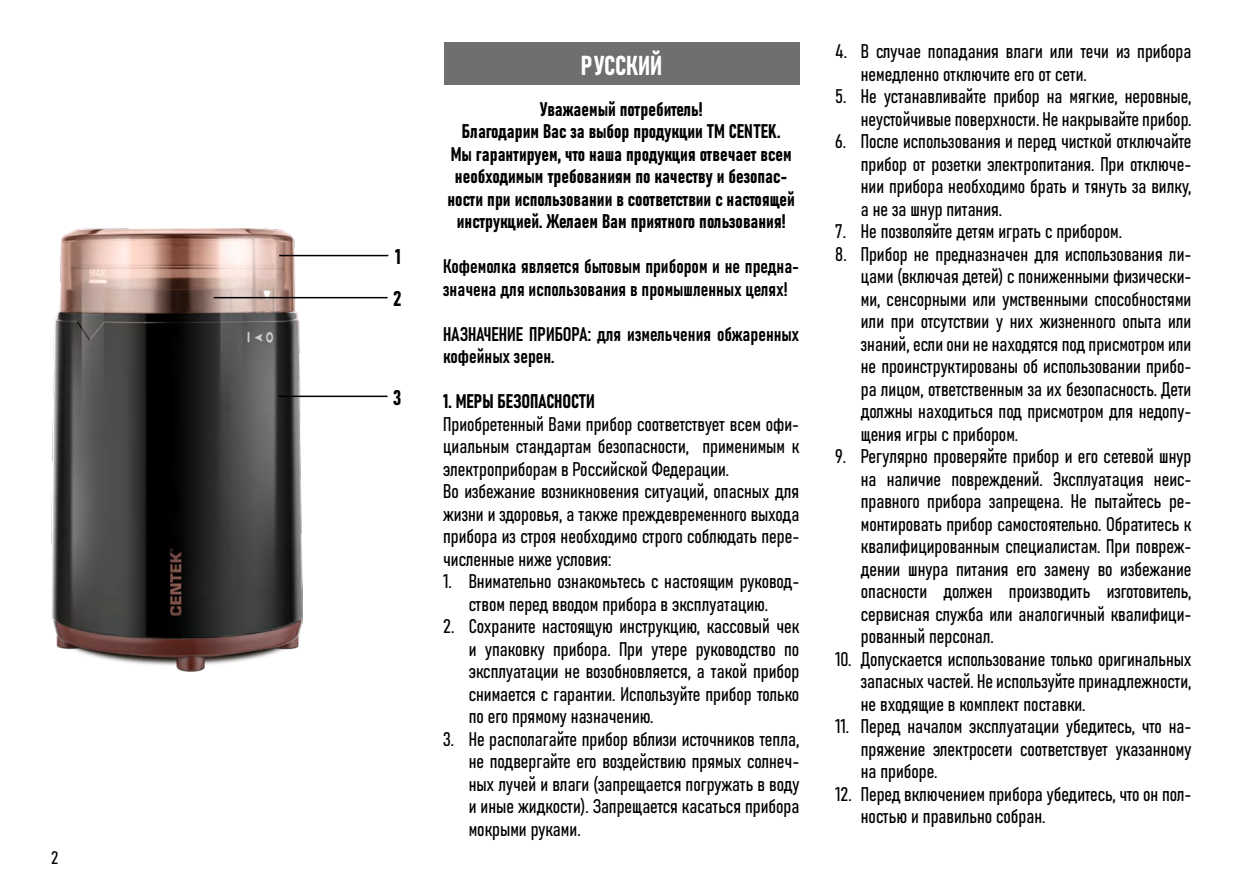
<style>
.page{position:relative;width:1234px;height:893px;background:#fff}
.page>*{position:absolute;margin:0;border:0;box-sizing:border-box;transform-origin:0 0}
.t1{font:27px "Bahnschrift";letter-spacing:-.005em;color:#fff}
.t2{font:21px "Bahnschrift";color:#000}
.t3{font:19.5px/22.5px "Bahnschrift";color:#000;text-align:justify}
.t4{font:18px "Bahnschrift";color:#000}
</style>
<div class="page">
<img style="left:51px;top:229px;width:251px;height:442px">
<div style="left:443px;top:43px;width:356px;height:42px;background:#706f6f"></div>
<hr style="left:279px;top:255px;width:109px;height:1px;background:#000">
<hr style="left:278px;top:396px;width:109px;height:1px;background:#000">
<hr style="left:213px;top:297px;width:174px;height:1px;background:#000">
<p class="t4" style="left:51px;top:844px;width:9px">2</p>
<p class="t2" style="left:395px;top:241px;width:7px">1</p>
<p class="t2" style="left:393px;top:283px;width:10px">2</p>
<p class="t2" style="left:393px;top:381px;width:10px">3</p>
<h1 class="t1" style="left:580px;top:45px;width:83px">РУССКИЙ</h1>
<p class="t3" style="left:447px;top:96px;width:349px;text-align:center">Уважаемый потребитель!<br>Благодарим Вас за выбор продукции ТМ CENTEK.<br>Мы гарантируем, что наша продукция отвечает всем необходимым требованиям по качеству и безопас&shy;ности при использовании в соответствии с настоящей инструкцией. Желаем Вам приятного пользования!</p>
<p class="t3" style="left:443px;top:254px;width:357px">Кофемолка является бытовым прибором и не предна&shy;значена для использования в промышленных целях!</p>
<p class="t3" style="left:443px;top:321px;width:357px">НАЗНАЧЕНИЕ ПРИБОРА: для измельчения обжаренных кофейных зерен.</p>
<p class="t3" style="left:443px;top:389px;width:357px;text-align:left">1. МЕРЫ БЕЗОПАСНОСТИ<br>Приобретенный Вами прибор соответствует всем офи&shy;циальным стандартам безопасности, применимым к электроприборам в Российской Федерации.<br>Во избежание возникновения ситуаций, опасных для жизни и здоровья, а также преждевременного выхода прибора из строя необходимо строго соблюдать пере&shy;численные ниже условия:</p>
<p class="t3" style="left:443px;top:569px;width:357px;text-align:center">1. Внимательно ознакомьтесь с настоящим руковод&shy;ством перед вводом прибора в эксплуатацию.</p>
<p class="t3" style="left:468px;top:614px;width:332px;text-indent:-26px">2. Сохраните настоящую инструкцию, кассовый чек и упаковку прибора. При утере руководство по эксплуатации не возобновляется, а такой прибор снимается с гарантии. Используйте прибор только по его прямому назначению.</p>
<p class="t3" style="left:468px;top:726px;width:332px;text-indent:-26px">3. Не располагайте прибор вблизи источников тепла, не подвергайте его воздействию прямых солнеч&shy;ных лучей и влаги (запрещается погружать в воду и иные жидкости). Запрещается касаться прибора мокрыми руками.</p>
<p class="t3" style="left:860px;top:39px;width:332px;text-indent:-26px">4. В случае попадания влаги или течи из прибора немедленно отключите его от сети.</p>
<p class="t3" style="left:835px;top:84px;width:357px;text-align:right">5. Не устанавливайте прибор на мягкие, неровные, неустойчивые поверхности. Не накрывайте прибор.</p>
<p class="t3" style="left:860px;top:129px;width:332px;text-indent:-26px">6. После использования и перед чисткой отключайте прибор от розетки электропитания. При отключе&shy;нии прибора необходимо брать и тянуть за вилку, а не за шнур питания.</p>
<p class="t3" style="left:835px;top:219px;width:288px">7. Не позволяйте детям играть с прибором.</p>
<p class="t3" style="left:860px;top:241px;width:332px;text-indent:-26px">8. Прибор не предназначен для использования ли&shy;цами (включая детей) с пониженными физически&shy;ми, сенсорными или умственными способностями или при отсутствии у них жизненного опыта или знаний, если они не находятся под присмотром или не проинструктированы об использовании прибо&shy;ра лицом, ответственным за их безопасность. Дети должны находиться под присмотром для недопу&shy;щения игры с прибором.</p>
<p class="t3" style="left:860px;top:444px;width:332px;text-indent:-26px">9. Регулярно проверяйте прибор и его сетевой шнур на наличие повреждений. Эксплуатация неис&shy;правного прибора запрещена. Не пытайтесь ре&shy;монтировать прибор самостоятельно. Обратитесь к квалифицированным специалистам. При повреж&shy;дении шнура питания его замену во избежание опасности должен производить изготовитель, сервисная служба или аналогичный квалифици&shy;рованный персонал.</p>
<p class="t3" style="left:860px;top:646px;width:332px;text-indent:-26px">10. Допускается использование только оригинальных запасных частей. Не используйте принадлежности, не входящие в комплект поставки.</p>
<p class="t3" style="left:860px;top:714px;width:332px;text-indent:-26px">11. Перед началом эксплуатации убедитесь, что на&shy;пряжение электросети соответствует указанному на приборе.</p>
<p class="t3" style="left:860px;top:781px;width:332px;text-indent:-26px">12. Перед включением прибора убедитесь, что он пол&shy;ностью и правильно собран.</p>
</div>
